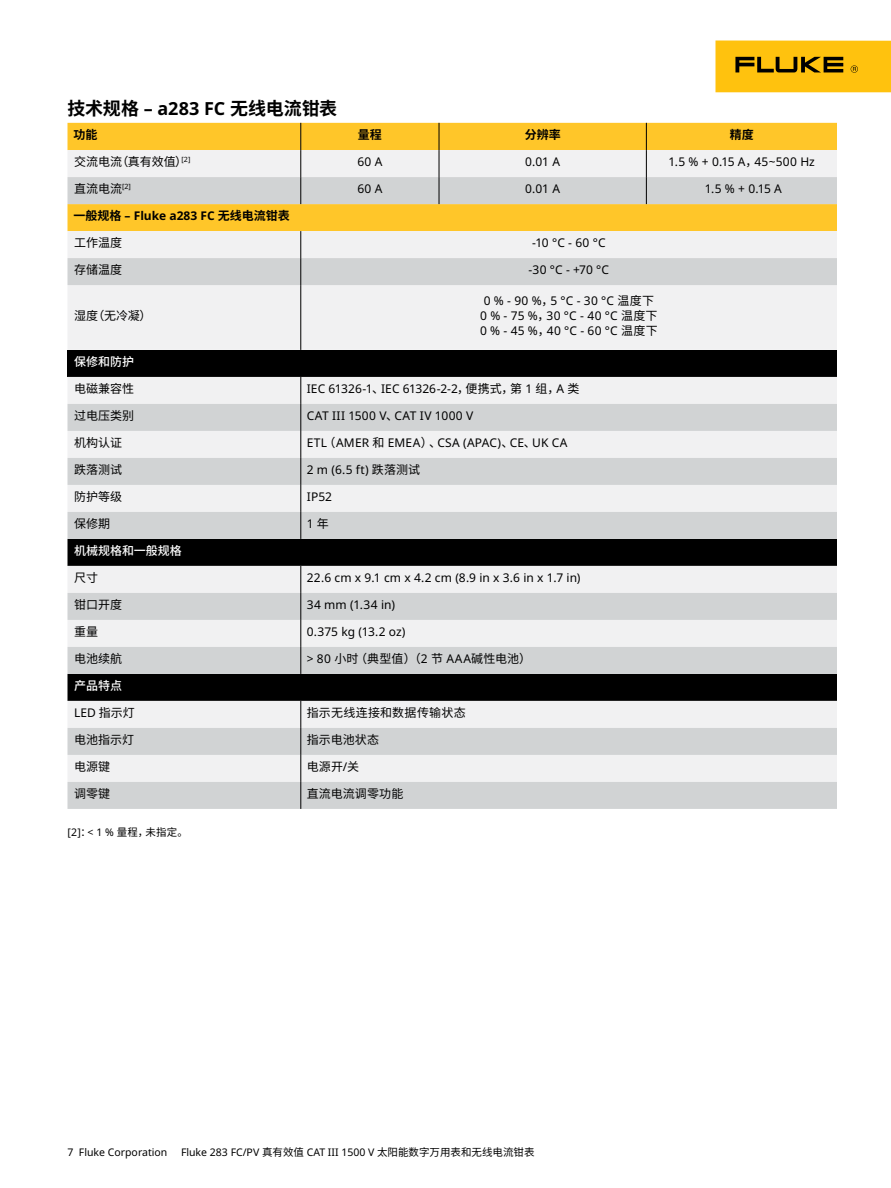
<style>
.page{position:relative;width:891px;height:1188px;background:#fff}
.page>*{position:absolute;margin:0;border:0;box-sizing:border-box;transform-origin:0 0}
.t1{font:700 18px "Noto Sans SC";letter-spacing:-.01em;color:#000}
.t2{font:12px/15px "Noto Sans";letter-spacing:.01em;color:#000;text-align:center}
.t3{font:12px "Noto Sans SC";letter-spacing:-.005em;color:#000}
.t4{font:12px "Noto Sans";letter-spacing:.035em;color:#000}
.t5{font:700 12px "Noto Sans";color:#000}
.t6{font:500 12px "Noto Sans SC";letter-spacing:-.005em;color:#fff}
.t7{font:12px "Noto Sans SC";letter-spacing:.02em;color:#000}
.t8{font:700 12px "Noto Sans SC";color:#000}
.t9{font:10.5px "Noto Sans";color:#000}
.t10{font:10.5px "Noto Sans CJ Ksc";color:#000}
.s1{font-family:"Noto Sans"}
.s2{font-family:"Noto Sans SC"}
</style>
<div class="page">
<div style="left:716px;top:40px;width:175px;height:52px;background:#ffc20e"></div>
<svg style="left:735px;top:57px;width:108px;height:15px"></svg>
<svg style="left:851px;top:65px;width:7px;height:8px"></svg>
<div style="left:68px;top:539px;width:769px;height:27px;background:#000"></div>
<div style="left:68px;top:566px;width:769px;height:27px;background:#f1f1f2"></div>
<svg style="left:68px;top:593px;width:769px;height:216px;fill:#d1d3d4"></svg>
<svg style="left:301px;top:566px;width:1px;height:108px"></svg>
<svg style="left:301px;top:701px;width:1px;height:108px"></svg>
<div style="left:68px;top:350px;width:769px;height:27px;background:#000"></div>
<div style="left:68px;top:377px;width:769px;height:27px;background:#f1f1f2"></div>
<svg style="left:68px;top:404px;width:769px;height:135px;fill:#d1d3d4"></svg>
<svg style="left:301px;top:377px;width:1px;height:162px"></svg>
<div style="left:68px;top:123px;width:233px;height:27px;background:#ffc629"></div>
<div style="left:68px;top:150px;width:769px;height:200px;background:#f1f1f2"></div>
<svg style="left:68px;top:177px;width:769px;height:108px"></svg>
<svg style="left:301px;top:231px;width:1px;height:54px"></svg>
<hr style="left:301px;top:285px;width:1px;height:65px;background:#000">
<svg style="left:301px;top:123px;width:536px;height:81px"></svg>
<h1 class="t1" style="left:68px;top:98px;width:271px">技术规格 <span class="s1">– a283 FC</span> 无线电流钳表</h1>
<p class="t8" style="left:74px;top:128px;width:25px">功能</p>
<p class="t8" style="left:358px;top:128px;width:25px">量程</p>
<p class="t8" style="left:525px;top:128px;width:37px">分辨率</p>
<p class="t8" style="left:730px;top:128px;width:25px">精度</p>
<p class="t3" style="left:74px;top:155px;width:118px">交流电流（真有效值）<sup>[2]</sup></p>
<p class="t2" style="left:357px;top:155px;width:27px">60 A</p>
<p class="t2" style="left:525px;top:155px;width:36px">0.01 A</p>
<p class="t2" style="left:668px;top:155px;width:148px">1.5 % + 0.15 A<span class="s2">，</span>45~500 Hz</p>
<p class="t3" style="left:74px;top:182px;width:58px">直流电流<sup>[2]</sup></p>
<p class="t2" style="left:357px;top:182px;width:27px">60 A</p>
<p class="t2" style="left:525px;top:182px;width:36px">0.01 A</p>
<p class="t2" style="left:705px;top:182px;width:79px">1.5 % + 0.15 A</p>
<p class="t5" style="left:74px;top:207px;width:218px"><span class="s2">一般规格</span> – Fluke a283 FC <span class="s2">无线电流钳表</span></p>
<p class="t3" style="left:74px;top:236px;width:49px">工作温度</p>
<p class="t2" style="left:532px;top:236px;width:75px">-10 °C - 60 °C</p>
<p class="t3" style="left:74px;top:263px;width:49px">存储温度</p>
<p class="t2" style="left:529px;top:263px;width:82px">-30 °C - +70 °C</p>
<p class="t3" style="left:74px;top:309px;width:79px">湿度（无冷凝）</p>
<p class="t2" style="left:480px;top:294px;width:179px">0 % - 90 %<span class="s2">，</span>5 °C - 30 °C <span class="s2">温度下<br></span>0 % - 75 %<span class="s2">，</span>30 °C - 40 °C <span class="s2">温度下<br></span>0 % - 45 %<span class="s2">，</span>40 °C - 60 °C <span class="s2">温度下</span></p>
<p class="t6" style="left:74px;top:355px;width:61px">保修和防护</p>
<p class="t3" style="left:74px;top:382px;width:61px">电磁兼容性</p>
<p class="t2" style="left:307px;top:382px;width:274px">IEC 61326-1<span class="s2">、</span>IEC 61326-2-2<span class="s2">，便携式，第</span> 1 <span class="s2">组，</span>A <span class="s2">类</span></p>
<p class="t3" style="left:74px;top:409px;width:61px">过电压类别</p>
<p class="t4" style="left:307px;top:407px;width:168px">CAT III 1500 V<span class="s2">、</span>CAT IV 1000 V</p>
<p class="t3" style="left:74px;top:436px;width:49px">机构认证</p>
<p class="t2" style="left:307px;top:436px;width:262px">ETL<span class="s2">（</span>AMER <span class="s2">和</span> EMEA<span class="s2">）、</span>CSA (APAC)<span class="s2">、</span>CE<span class="s2">、</span>UK CA</p>
<p class="t3" style="left:74px;top:463px;width:49px">跌落测试</p>
<p class="t2" style="left:307px;top:463px;width:115px">2 m (6.5 ft) <span class="s2">跌落测试</span></p>
<p class="t3" style="left:74px;top:490px;width:49px">防护等级</p>
<p class="t2" style="left:307px;top:490px;width:27px">IP52</p>
<p class="t3" style="left:74px;top:517px;width:37px">保修期</p>
<p class="t2" style="left:307px;top:517px;width:24px">1 <span class="s2">年</span></p>
<p class="t6" style="left:74px;top:544px;width:109px">机械规格和一般规格</p>
<p class="t3" style="left:74px;top:571px;width:25px">尺寸</p>
<p class="t2" style="left:307px;top:571px;width:275px">22.6 cm x 9.1 cm x 4.2 cm (8.9 in x 3.6 in x 1.7 in)</p>
<p class="t3" style="left:74px;top:598px;width:49px">钳口开度</p>
<p class="t2" style="left:307px;top:598px;width:90px">34 mm (1.34 in)</p>
<p class="t3" style="left:74px;top:625px;width:25px">重量</p>
<p class="t2" style="left:307px;top:625px;width:100px">0.375 kg (13.2 oz)</p>
<p class="t3" style="left:74px;top:652px;width:49px">电池续航</p>
<p class="t3" style="left:307px;top:652px;width:226px"><span class="s1">&gt; 80</span> 小时（典型值）（<span class="s1">2</span> 节 <span class="s1">AAA</span>碱性电池）</p>
<p class="t6" style="left:74px;top:679px;width:49px">产品特点</p>
<p class="t2" style="left:74px;top:706px;width:62px">LED <span class="s2">指示灯</span></p>
<p class="t7" style="left:307px;top:706px;width:160px">指示无线连接和数据传输状态</p>
<p class="t3" style="left:74px;top:733px;width:61px">电池指示灯</p>
<p class="t3" style="left:307px;top:733px;width:74px">指示电池状态</p>
<p class="t3" style="left:74px;top:760px;width:37px">电源键</p>
<p class="t3" style="left:307px;top:760px;width:54px">电源开<span class="s1">/</span>关</p>
<p class="t3" style="left:74px;top:787px;width:37px">调零键</p>
<p class="t3" style="left:307px;top:787px;width:98px">直流电流调零功能</p>
<p class="t10" style="left:68px;top:826px;width:122px"><span class="s1">[2]</span>：<span class="s1">&lt; 1 %</span> 量程，未指定。</p>
<p class="t9" style="left:68px;top:1145px;width:101px">7 Fluke Corporation</p>
<p class="t9" style="left:181px;top:1145px;width:355px">Fluke 283 FC/PV <span class="s2">真有效值</span> CAT III 1500 V <span class="s2">太阳能数字万用表和无线电流钳表</span></p>
</div>
